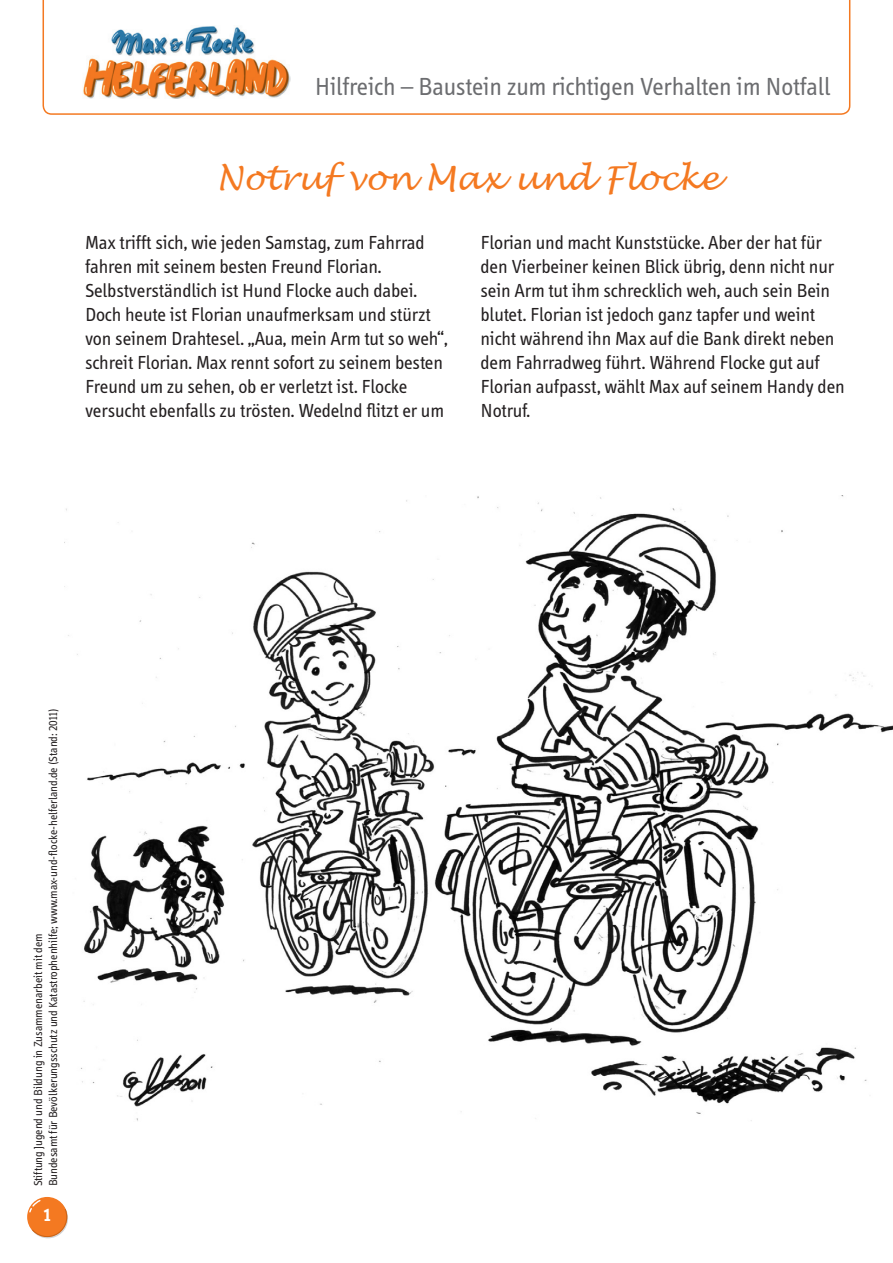
<style>
.page{position:relative;width:893px;height:1263px;background:#fff}
.page>*{position:absolute;margin:0;border:0;box-sizing:border-box;transform-origin:0 0}
.Überschrift_1{font:italic 33px "Lucida Handwriting";color:#f47921}
.Kopfzeile{font:25.5px "Info";color:#6c6d70}
.Grundschrift{font:19.5px/24px "Info";color:#231f20}
.Seitenzahl{font:700 18px "Info";color:#fff}
.Fusszeile{font:12px/15px "Info";color:#231f20}
</style>
<div class="page">
<svg style="left:43px;top:0;width:807px;height:115px"></svg>
<img style="left:82px;top:26px;width:209px;height:74px">
<div style="left:28px;top:1198px;width:40px;height:40px;background:#d1d2d4;border-radius:50%"></div>
<svg style="left:27px;top:1197px;width:40px;height:40px"></svg>
<svg style="left:28px;top:1199px;width:40px;height:38px"></svg>
<img style="left:64px;top:496px;width:829px;height:625px">
<p class="Kopfzeile" style="left:315px;top:73px;width:517px">Hilfreich – Baustein zum richtigen Verhalten im Notfall</p>
<p class="Überschrift_1" style="left:216px;top:158px;width:504px">Notruf von Max und Flocke</p>
<p class="Grundschrift" style="left:85px;top:230px;width:364px">Max trifft sich, wie jeden Samstag, zum Fahrrad fahren mit seinem besten Freund Florian.<br>Selbstverständlich ist Hund Flocke auch dabei.<br>Doch heute ist Florian unaufmerksam und stürzt von seinem Drahtesel. „Aua, mein Arm tut so weh“, schreit Florian. Max rennt sofort zu seinem besten Freund um zu sehen, ob er verletzt ist. Flocke versucht ebenfalls zu trösten. Wedelnd flitzt er um</p>
<p class="Grundschrift" style="left:480px;top:230px;width:366px">Florian und macht Kunststücke. Aber der hat für den Vierbeiner keinen Blick übrig, denn nicht nur sein Arm tut ihm schrecklich weh, auch sein Bein blutet. Florian ist jedoch ganz tapfer und weint nicht während ihn Max auf die Bank direkt neben dem Fahrradweg führt. Während Flocke gut auf Florian aufpasst, wählt Max auf seinem Handy den Notruf.</p>
<p class="Fusszeile" style="left:31px;top:1186px;width:480px;rotate:-90deg">Stiftung Jugend und Bildung in Zusammenarbeit mit dem<br>Bundesamt für Bevölkerungsschutz und Katastrophenhilfe; www.max-und-flocke-helferland.de (Stand: 2011)</p>
<p class="Seitenzahl" style="left:43px;top:1205px;width:10px">1</p>
</div>
